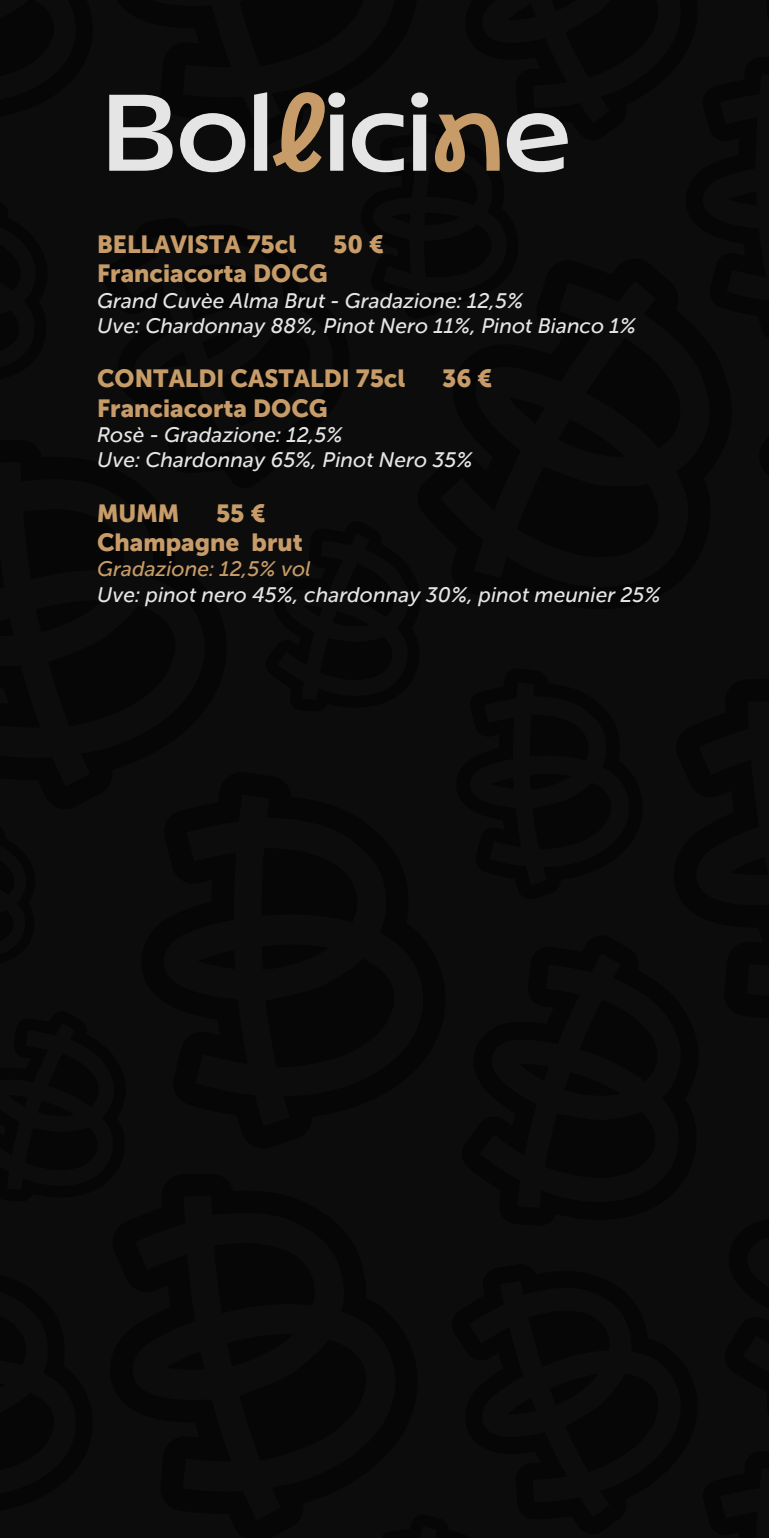
<style>
.page{position:relative;width:769px;height:1538px;background:#0c0c0c}
.page>*{position:absolute;margin:0;border:0;box-sizing:border-box;transform-origin:0 0}
.t1{font:600 108.5px "Transforma Mix Trial";letter-spacing:-.05em;color:#e5e5e5}
.t2{font:24.5px/29.4px "Museo Sans Cyrl 900";color:#c79c68}
.t3{font:italic 21px/25.2px "Museo Sans Cyrl 500";color:#e5e5e5}
.t4{font:italic 21px "Museo Sans Cyrl 500";color:#c79c68}
.s1{color:#c79c68}
</style>
<div class="page">
<h1 class="t1" style="left:99px;top:64px;width:475px">Bol<span class="s1">l</span>ici<span class="s1">n</span>e</h1>
<p class="t2" style="left:97px;top:230px;width:201px">BELLAVISTA 75cl</p>
<p class="t2" style="left:333px;top:230px;width:52px">50 €</p>
<p class="t2" style="left:97px;top:259px;width:232px">Franciacorta DOCG</p>
<p class="t3" style="left:97px;top:288px;width:541px">Grand Cuvèe Alma Brut - Gradazione: 12,5%<br>Uve: Chardonnay 88%, Pinot Nero 11%, Pinot Bianco 1%</p>
<p class="t2" style="left:97px;top:364px;width:310px">CONTALDI CASTALDI 75cl</p>
<p class="t2" style="left:442px;top:364px;width:52px">36 €</p>
<p class="t2" style="left:97px;top:393px;width:232px">Franciacorta DOCG</p>
<p class="t3" style="left:97px;top:422px;width:377px">Rosè - Gradazione: 12,5%<br>Uve: Chardonnay 65%, Pinot Nero 35%</p>
<p class="t2" style="left:97px;top:498px;width:84px">MUMM</p>
<p class="t2" style="left:97px;top:498px;width:207px;text-indent:119px">55 €<br>Champagne brut</p>
<p class="t4" style="left:97px;top:558px;width:215px">Gradazione: 12,5% vol</p>
<p class="t3" style="left:97px;top:582px;width:565px">Uve: pinot nero 45%, chardonnay 30%, pinot meunier 25%</p>
</div>
